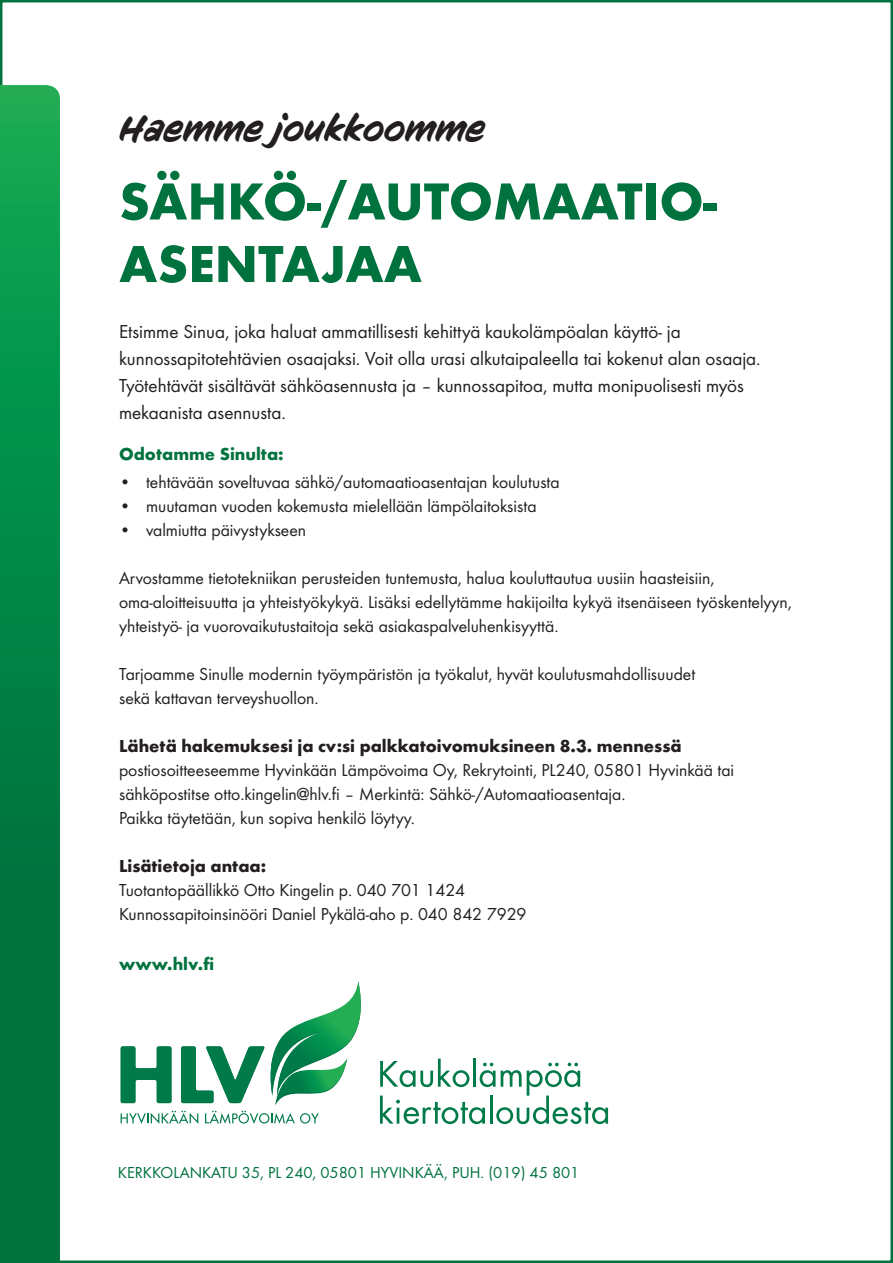
<style>
.page{position:relative;width:893px;height:1263px;background:#fff}
.page>*{position:absolute;margin:0;border:0;box-sizing:border-box;transform-origin:0 0}
.t1{font:700 54px/62.6px "Futura";color:#00723e}
.t2{font:italic 36px "CC Sign Language";color:#231f20}
.t3{font:19.5px/27px "Futura Boo";color:#231f20}
.t4{font:18px/24px "Futura Boo";color:#231f20}
.t5{font:700 18px "Futura";color:#231f20}
.t6{font:700 18px "Futura";color:#00723e}
.t7{font:16.5px "Futura Boo";color:#00723e}
</style>
<div class="page">
<svg style="left:0;top:85px;width:60px;height:1178px;background:#038546"></svg>
<svg style="left:121px;top:981px;width:240px;height:124px"></svg>
<svg style="left:121px;top:1111px;width:77px;height:13px"></svg>
<svg style="left:205px;top:1111px;width:114px;height:13px"></svg>
<svg style="left:380px;top:1058px;width:228px;height:66px"></svg>
<h2 class="t2" style="left:119px;top:109px;width:368px">Haemme joukkoomme</h2>
<h1 class="t1" style="left:119px;top:169px;width:600px">SÄHKÖ-/AUTOMAATIO-<br>ASENTAJAA</h1>
<p class="t3" style="left:119px;top:318px;width:643px">Etsimme Sinua, joka haluat ammatillisesti kehittyä kaukolämpöalan käyttö- ja kunnossapitotehtävien osaajaksi. Voit olla urasi alkutaipaleella tai kokenut alan osaaja.<br>Työtehtävät sisältävät sähköasennusta ja – kunnossapitoa, mutta monipuolisesti myös mekaanista asennusta.</p>
<p class="t6" style="left:119px;top:443px;width:166px">Odotamme Sinulta:</p>
<p class="t4" style="left:119px;top:470px;width:442px">• tehtävään soveltuvaa sähkö/automaatioasentajan koulutusta</p>
<p class="t4" style="left:119px;top:494px;width:419px">• muutaman vuoden kokemusta mielellään lämpölaitoksista</p>
<p class="t4" style="left:119px;top:518px;width:189px">• valmiutta päivystykseen</p>
<p class="t4" style="left:119px;top:566px;width:674px">Arvostamme tietotekniikan perusteiden tuntemusta, halua kouluttautua uusiin haasteisiin, oma-aloitteisuutta ja yhteistyökykyä. Lisäksi edellytämme hakijoilta kykyä itsenäiseen työskentelyyn, yhteistyö- ja vuorovaikutustaitoja sekä asiakaspalveluhenkisyyttä.</p>
<p class="t4" style="left:119px;top:662px;width:578px">Tarjoamme Sinulle modernin työympäristön ja työkalut, hyvät koulutusmahdollisuudet sekä kattavan terveyshuollon.</p>
<p class="t5" style="left:119px;top:735px;width:564px">Lähetä hakemuksesi ja cv:si palkkatoivomuksineen 8.3. mennessä</p>
<p class="t4" style="left:119px;top:758px;width:617px">postiosoitteeseemme Hyvinkään Lämpövoima Oy, Rekrytointi, PL240, 05801 Hyvinkää tai sähköpostitse otto.kingelin@hlv.fi – Merkintä: Sähkö-/Automaatioasentaja.<br>Paikka täytetään, kun sopiva henkilö löytyy.</p>
<p class="t5" style="left:119px;top:855px;width:149px">Lisätietoja antaa:</p>
<p class="t4" style="left:119px;top:878px;width:409px">Tuotantopäällikkö Otto Kingelin p. 040 701 1424<br>Kunnossapitoinsinööri Daniel Pykälä-aho p. 040 842 7929</p>
<p class="t6" style="left:119px;top:952px;width:97px">www.hlv.fi</p>
<p class="t7" style="left:118px;top:1163px;width:463px">KERKKOLANKATU 35, PL 240, 05801 HYVINKÄÄ, PUH. (019) 45 801</p>
</div>
